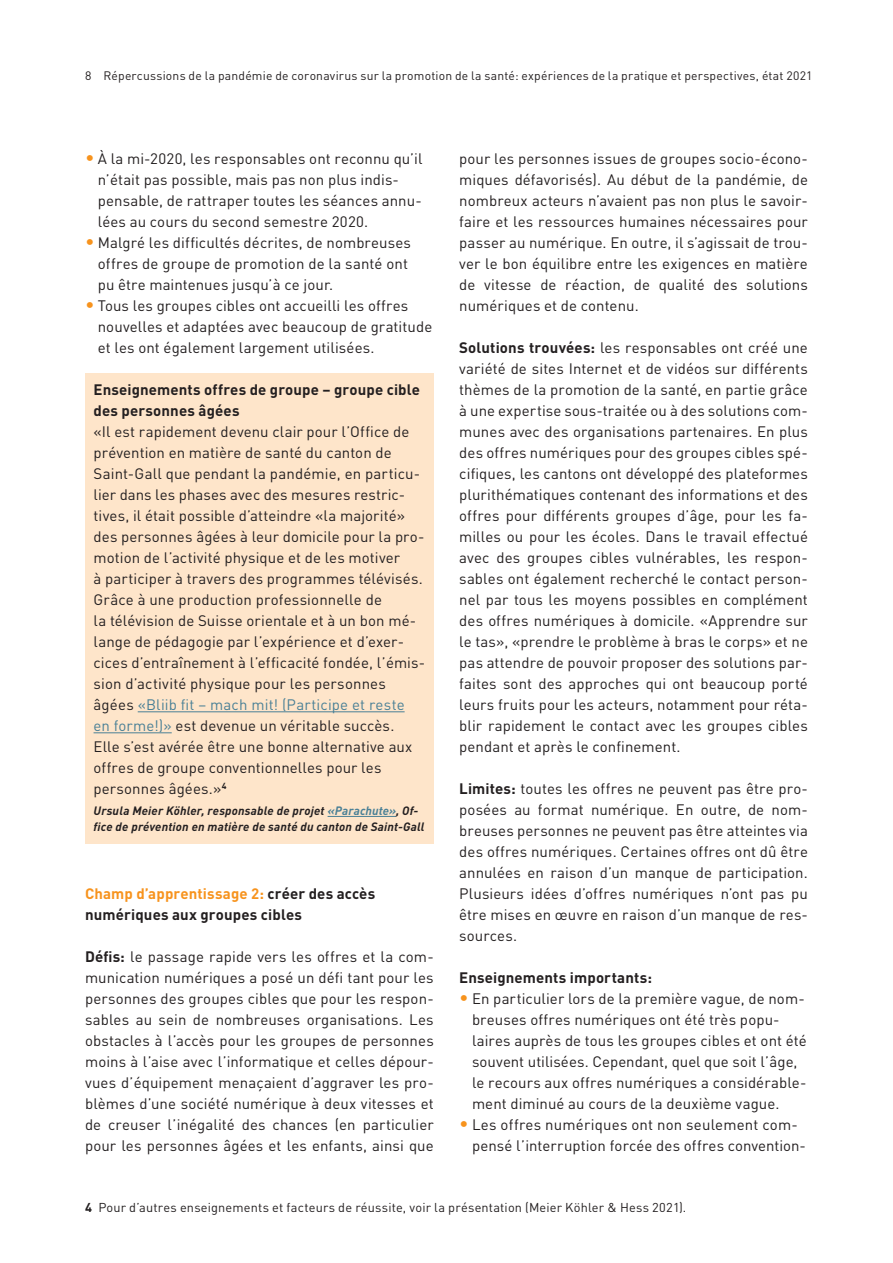
<style>
.page{position:relative;width:893px;height:1263px;background:#fff}
.page>*{position:absolute;margin:0;border:0;box-sizing:border-box;transform-origin:0 0}
.t1{font:15px/21px "DIN Pro";letter-spacing:.005em;color:#231f20}
.t2{font:700 15px/21px "DIN Pro";letter-spacing:.01em;color:#231f20}
.t3{font:12.75px "DIN Pro";letter-spacing:.015em;color:#231f20}
.t4{font:12.15px "DIN Pro";letter-spacing:.015em;color:#231f20}
.t5{font:italic 700 12px/16.5px "DIN Pro";letter-spacing:.015em;color:#231f20}
.s1{font-size:18px;color:#f7931d}
.s2{color:#4a8096}
.s3{color:#f7931d}
.s4{font-weight:700}
</style>
<div class="page">
<div style="left:85px;top:374px;width:349px;height:470px;background:#fee5ca"></div>
<hr style="left:138px;top:711px;width:267px;height:1px;background:#4a8096">
<hr style="left:94px;top:732px;width:78px;height:1px;background:#4a8096">
<hr style="left:328px;top:816px;width:68px;height:1px;background:#4a8096">
<p class="t4" style="left:85px;top:67px;width:729px">8 Répercussions de la pandémie de coronavirus sur la promotion de la santé: expériences de la pratique et perspectives, état 2021</p>
<p class="t1" style="left:98px;top:147px;width:326px;text-indent:-13px"><span class="s1">•</span> À la mi-2020, les responsables ont reconnu qu’il n’était pas possible, mais pas non plus indis&shy;pensable, de rattraper toutes les séances annu&shy;lées au cours du second semestre 2020.</p>
<p class="t1" style="left:98px;top:231px;width:315px;text-indent:-13px"><span class="s1">•</span> Malgré les difficultés décrites, de nombreuses offres de groupe de promotion de la santé ont pu être maintenues jusqu’à ce jour.</p>
<p class="t1" style="left:98px;top:294px;width:336px;text-indent:-13px"><span class="s1">•</span> Tous les groupes cibles ont accueilli les offres nouvelles et adaptées avec beaucoup de gratitude et les ont également largement utilisées.</p>
<p class="t2" style="left:94px;top:378px;width:328px">Enseignements offres de groupe – groupe cible des personnes âgées</p>
<p class="t1" style="left:94px;top:420px;width:333px">«Il est rapidement devenu clair pour l’Office de prévention en matière de santé du canton de Saint-Gall que pendant la pandémie, en particu&shy;lier dans les phases avec des mesures restric&shy;tives, il était possible d’atteindre «la majorité» des personnes âgées à leur domicile pour la pro&shy;motion de l’activité physique et de les motiver<br>à participer à travers des programmes télévisés.<br>Grâce à une production professionnelle de<br>la télévision de Suisse orientale et à un bon mé&shy;lange de pédagogie par l’expérience et d’exer&shy;cices d’entraînement à l’efficacité fondée, l’émis&shy;sion d’activité physique pour les personnes âgées <span class="s2">«Bliib fit – mach mit! (Participe et reste<br>en forme!)»</span> est devenue un véritable succès.<br>Elle s’est avérée être une bonne alternative aux offres de groupe conventionnelles pour les personnes âgées.»<sup>4</sup></p>
<p class="t5" style="left:94px;top:802px;width:333px">Ursula Meier Köhler, responsable de projet <span class="s2">«Parachute»</span>, Of&shy;fice de prévention en matière de santé du canton de Saint-Gall</p>
<p class="t2" style="left:85px;top:882px;width:292px"><span class="s3">Champ d’apprentissage 2:</span> créer des accès numériques aux groupes cibles</p>
<p class="t1" style="left:85px;top:945px;width:350px;text-align:justify"><span class="s4">Défis:</span> le passage rapide vers les offres et la com&shy;munication numériques a posé un défi tant pour les personnes des groupes cibles que pour les respon&shy;sables au sein de nombreuses organisations. Les obstacles à l’accès pour les groupes de personnes moins à l’aise avec l’informatique et celles dépour&shy;vues d’équipement menaçaient d’aggraver les pro&shy;blèmes d’une société numérique à deux vitesses et de creuser l’inégalité des chances (en particulier pour les personnes âgées et les enfants, ainsi que</p>
<p class="t1" style="left:459px;top:147px;width:350px;text-align:justify">pour les personnes issues de groupes socio-écono&shy;miques défavorisés). Au début de la pandémie, de nombreux acteurs n’avaient pas non plus le savoir&shy;faire et les ressources humaines nécessaires pour passer au numérique. En outre, il s’agissait de trou&shy;ver le bon équilibre entre les exigences en matière de vitesse de réaction, de qualité des solutions numériques et de contenu.</p>
<p class="t1" style="left:459px;top:336px;width:350px;text-align:justify"><span class="s4">Solutions trouvées:</span> les responsables ont créé une variété de sites Internet et de vidéos sur différents thèmes de la promotion de la santé, en partie grâce à une expertise sous-traitée ou à des solutions com&shy;munes avec des organisations partenaires. En plus des offres numériques pour des groupes cibles spé&shy;cifiques, les cantons ont développé des plateformes plurithématiques contenant des informations et des offres pour différents groupes d’âge, pour les fa&shy;milles ou pour les écoles. Dans le travail effectué avec des groupes cibles vulnérables, les respon&shy;sables ont également recherché le contact person&shy;nel par tous les moyens possibles en complément des offres numériques à domicile. «Apprendre sur le tas», «prendre le problème à bras le corps» et ne pas attendre de pouvoir proposer des solutions par&shy;faites sont des approches qui ont beaucoup porté leurs fruits pour les acteurs, notamment pour réta&shy;blir rapidement le contact avec les groupes cibles pendant et après le confinement.</p>
<p class="t1" style="left:459px;top:777px;width:350px;text-align:justify"><span class="s4">Limites:</span> toutes les offres ne peuvent pas être pro&shy;posées au format numérique. En outre, de nom&shy;breuses personnes ne peuvent pas être atteintes via des offres numériques. Certaines offres ont dû être annulées en raison d’un manque de participation.<br>Plusieurs idées d’offres numériques n’ont pas pu être mises en œuvre en raison d’un manque de res&shy;sources.</p>
<p class="t2" style="left:459px;top:966px;width:194px">Enseignements importants:</p>
<p class="t1" style="left:472px;top:987px;width:336px;text-indent:-13px"><span class="s1">•</span> En particulier lors de la première vague, de nom&shy;breuses offres numériques ont été très popu&shy;laires auprès de tous les groupes cibles et ont été souvent utilisées. Cependant, quel que soit l’âge, le recours aux offres numériques a considérable&shy;ment diminué au cours de la deuxième vague.</p>
<p class="t1" style="left:472px;top:1113px;width:333px;text-indent:-13px"><span class="s1">•</span> Les offres numériques ont non seulement com&shy;pensé l’interruption forcée des offres convention-</p>
<p class="t3" style="left:85px;top:1199px;width:603px"><span class="s4">4</span> Pour d’autres enseignements et facteurs de réussite, voir la présentation (Meier Köhler &amp; Hess 2021).</p>
</div>
